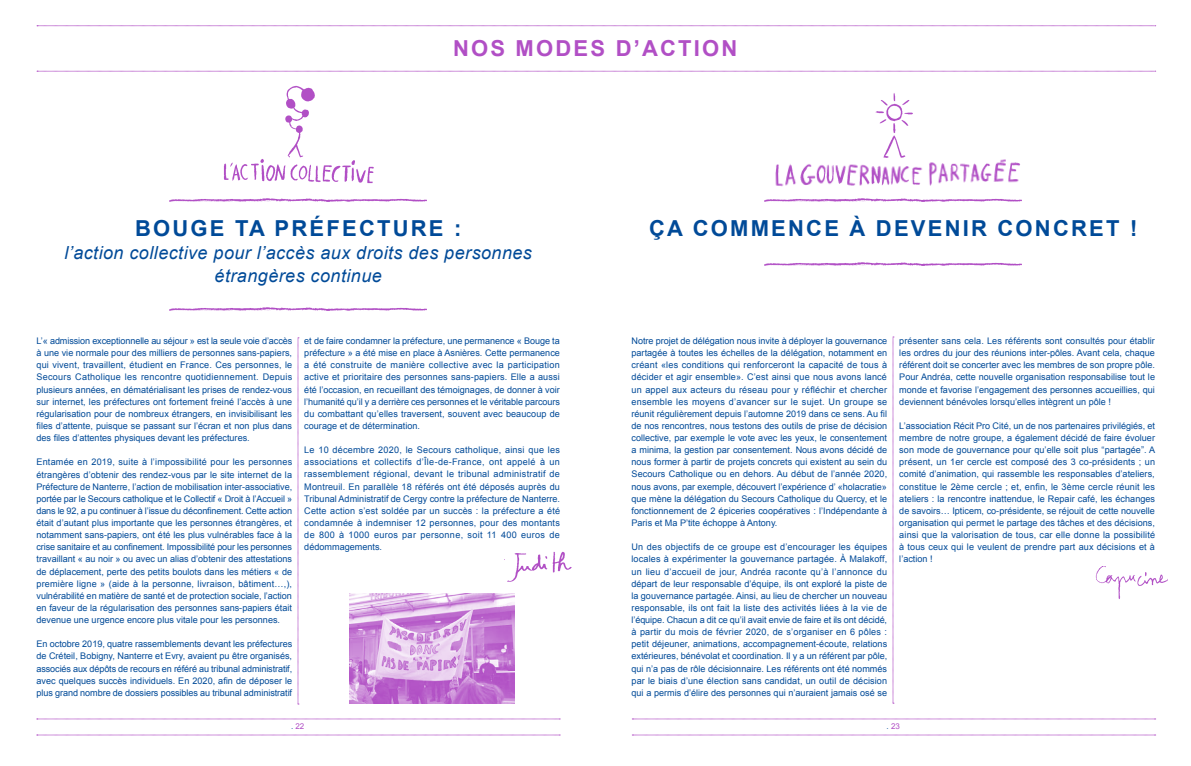
<style>
.page{position:relative;width:1191px;height:766px;background:#fff}
.page>*{position:absolute;margin:0;border:0;box-sizing:border-box;transform-origin:0 0}
.t1{font:700 22px "Arial";letter-spacing:.1em;color:#004a98}
.t2{font:700 22px "Arial";letter-spacing:.1em;color:#b14fc5}
.t3{font:italic 18px/23px "Arial";letter-spacing:.025em;color:#004a98;text-align:center}
.t4{font:9.1px/12.1px "Arial";color:#004a98;text-align:justify}
.t5{font:8px "Arial";color:#b14fc5}
.s1{color:#004a98}
</style>
<div class="page">
<svg style="left:37px;top:718px;width:523px;height:1px"></svg>
<svg style="left:632px;top:718px;width:523px;height:1px"></svg>
<svg style="left:37px;top:734px;width:523px;height:1px"></svg>
<svg style="left:632px;top:734px;width:523px;height:1px"></svg>
<img style="left:285px;top:85px;width:30px;height:71px">
<svg style="left:892px;top:336px;width:2px;height:367px"></svg>
<svg style="left:298px;top:337px;width:1px;height:367px"></svg>
<svg style="left:37px;top:26px;width:1118px;height:1px"></svg>
<svg style="left:37px;top:71px;width:1118px;height:1px"></svg>
<img style="left:764px;top:262px;width:258px;height:4px">
<img style="left:764px;top:198px;width:258px;height:4px">
<img style="left:169px;top:307px;width:258px;height:4px">
<img style="left:169px;top:198px;width:258px;height:4px">
<img style="left:223px;top:156px;width:151px;height:28px">
<img style="left:775px;top:159px;width:245px;height:28px">
<img style="left:874px;top:93px;width:39px;height:70px">
<img style="left:350px;top:593px;width:164px;height:109px">
<img style="left:507px;top:551px;width:65px;height:31px">
<img style="left:1095px;top:566px;width:73px;height:33px">
<h1 class="t2" style="left:453px;top:33px;width:286px">NOS MODES D’ACTION</h1>
<h1 class="t1" style="left:135px;top:213px;width:328px">BOUGE TA PRÉFECTURE :</h1>
<h1 class="t1" style="left:649px;top:213px;width:490px">ÇA COMMENCE À DEVENIR CONCRET !</h1>
<h2 class="t3" style="left:64px;top:241px;width:469px">l’action collective pour l’accès aux droits des personnes étrangères continue</h2>
<p class="t4" style="left:36px;top:335px;width:257px">L’« admission exceptionnelle au séjour » est la seule voie d’accès à une vie normale pour des milliers de personnes sans-papiers, qui vivent, travaillent, étudient en France. Ces personnes, le Secours Catholique les rencontre quotidiennement. Depuis plusieurs années, en dématérialisant les prises de rendez-vous sur internet, les préfectures ont fortement freiné l’accès à une régularisation pour de nombreux étrangers, en invisibilisant les files d’attente, puisque se passant sur l’écran et non plus dans des files d’attentes physiques devant les préfectures.</p>
<p class="t4" style="left:36px;top:456px;width:257px">Entamée en 2019, suite à l’impossibilité pour les personnes étrangères d’obtenir des rendez-vous par le site internet de la Préfecture de Nanterre, l’action de mobilisation inter-associative, portée par le Secours catholique et le Collectif « Droit à l’Accueil » dans le 92, a pu continuer à l’issue du déconfinement. Cette action était d’autant plus importante que les personnes étrangères, et notamment sans-papiers, ont été les plus vulnérables face à la crise sanitaire et au confinement. Impossibilité pour les personnes travaillant « au noir » ou avec un alias d’obtenir des attestations de déplacement, perte des petits boulots dans les métiers « de première ligne » (aide à la personne, livraison, bâtiment…,), vulnérabilité en matière de santé et de protection sociale, l’action en faveur de la régularisation des personnes sans-papiers était devenue une urgence encore plus vitale pour les personnes.</p>
<p class="t4" style="left:36px;top:638px;width:257px">En octobre 2019, quatre rassemblements devant les préfectures de Créteil, Bobigny, Nanterre et Evry, avaient pu être organisés, associés aux dépôts de recours en référé au tribunal administratif, avec quelques succès individuels. En 2020, afin de déposer le plus grand nombre de dossiers possibles au tribunal administratif</p>
<p class="t4" style="left:304px;top:335px;width:257px">et de faire condamner la préfecture, une permanence « Bouge ta préfecture » a été mise en place à Asnières. Cette permanence a été construite de manière collective avec la participation active et prioritaire des personnes sans-papiers. Elle a aussi été l’occasion, en recueillant des témoignages, de donner à voir l’humanité qu’il y a derrière ces personnes et le véritable parcours du combattant qu’elles traversent, souvent avec beaucoup de courage et de détermination.</p>
<p class="t4" style="left:304px;top:444px;width:257px">Le 10 décembre 2020, le Secours catholique, ainsi que les associations et collectifs d’Île-de-France, ont appelé à un rassemblement régional, devant le tribunal administratif de Montreuil. En parallèle 18 référés ont été déposés auprès du Tribunal Administratif de Cergy contre la préfecture de Nanterre.<br>Cette action s’est soldée par un succès : la préfecture a été condamnée à indemniser 12 personnes, pour des montants de 800 à 1000 euros par personne, soit 11 400 euros de dédommagements.</p>
<p class="t4" style="left:631px;top:335px;width:257px">Notre projet de délégation nous invite à déployer la gouvernance partagée à toutes les échelles de la délégation, notamment en créant «les conditions qui renforceront la capacité de tous à décider et agir ensemble». C’est ainsi que nous avons lancé un appel aux acteurs du réseau pour y réfléchir et chercher ensemble les moyens d’avancer sur le sujet. Un groupe se réunit régulièrement depuis l’automne 2019 dans ce sens. Au fil de nos rencontres, nous testons des outils de prise de décision collective, par exemple le vote avec les yeux, le consentement a minima, la gestion par consentement. Nous avons décidé de nous former à partir de projets concrets qui existent au sein du Secours Catholique ou en dehors. Au début de l’année 2020, nous avons, par exemple, découvert l’expérience d’ «holacratie» que mène la délégation du Secours Catholique du Quercy, et le fonctionnement de 2 épiceries coopératives : l’Indépendante à Paris et Ma P’tite échoppe à Antony.</p>
<p class="t4" style="left:631px;top:541px;width:257px">Un des objectifs de ce groupe est d’encourager les équipes locales à expérimenter la gouvernance partagée. À Malakoff, un lieu d’accueil de jour, Andréa raconte qu’à l’annonce du départ de leur responsable d’équipe, ils ont exploré la piste de la gouvernance partagée. Ainsi, au lieu de chercher un nouveau responsable, ils ont fait la liste des activités liées à la vie de l’équipe. Chacun a dit ce qu’il avait envie de faire et ils ont décidé, à partir du mois de février 2020, de s’organiser en 6 pôles : petit déjeuner, animations, accompagnement-écoute, relations extérieures, bénévolat et coordination. Il y a un référent par pôle, qui n’a pas de rôle décisionnaire. Les référents ont été nommés par le biais d’une élection sans candidat, un outil de décision qui a permis d’élire des personnes qui n’auraient jamais osé se</p>
<p class="t4" style="left:899px;top:335px;width:257px">présenter sans cela. Les référents sont consultés pour établir les ordres du jour des réunions inter-pôles. Avant cela, chaque référent doit se concerter avec les membres de son propre pôle.<br>Pour Andréa, cette nouvelle organisation responsabilise tout le monde et favorise l’engagement des personnes accueillies, qui deviennent bénévoles lorsqu’elles intègrent un pôle !</p>
<p class="t4" style="left:899px;top:419px;width:257px">L’association Récit Pro Cité, un de nos partenaires privilégiés, et membre de notre groupe, a également décidé de faire évoluer son mode de gouvernance pour qu’elle soit plus “partagée”. A présent, un 1er cercle est composé des 3 co-présidents ; un comité d’animation, qui rassemble les responsables d’ateliers, constitue le 2ème cercle ; et, enfin, le 3ème cercle réunit les ateliers : la rencontre inattendue, le Repair café, les échanges de savoirs… Ipticem, co-présidente, se réjouit de cette nouvelle organisation qui permet le partage des tâches et des décisions, ainsi que la valorisation de tous, car elle donne la possibilité à tous ceux qui le veulent de prendre part aux décisions et à l’action !</p>
<p class="t5" style="left:291px;top:721px;width:15px"><span class="s1">.</span> 22</p>
<p class="t5" style="left:886px;top:721px;width:15px"><span class="s1">.</span> 23</p>
</div>
